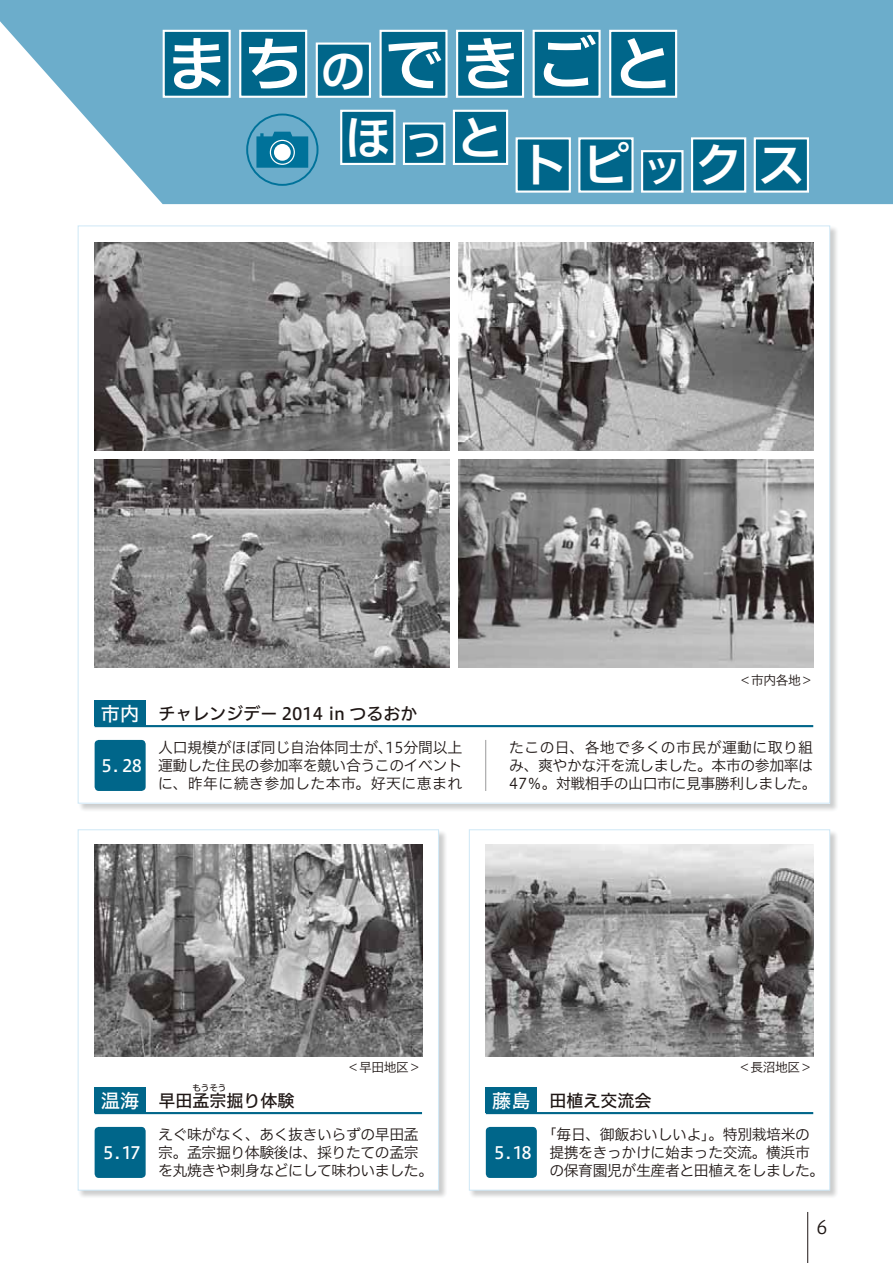
<style>
.page{position:relative;width:893px;height:1263px;background:#fff}
.page>*{position:absolute;margin:0;border:0;box-sizing:border-box;transform-origin:0 0}
.t1{font:58.5px "Hiragino UD Sans F Std N W6 90 msp RKSJ H";letter-spacing:.31em;color:#fff}
.t2{font:45.75px "Hiragino UD Sans F Std N W6 90 msp RKSJ H";color:#fff}
.t3{font:18px "Hiragino UD Sans F Std N W3 90 msp RKSJ H";color:#1f1715}
.t4{font:16.95px "Hiragino UD Sans F Std W5 90 msp RKSJ H";color:#1f1715}
.t5{font:16.95px "Hiragino UD Sans F Std W5 90 msp RKSJ H";color:#fff}
.t6{font:14.85px/18px "Hiragino UD Sans F Std N W3 90 msp RKSJ H";letter-spacing:-.03em;color:#1f1715}
.t7{font:12.75px "Hiragino UD Sans F Std N W3 90 msp RKSJ H";letter-spacing:-.035em;color:#1f1715}
.t8{font:8.55px "Hiragino UD Sans F Std W5 90 msp RKSJ H";color:#1f1715}
.s1{font-size:45.75px}
.s2{font-size:31.95px}
.s3{font-size:19.2px;color:#fff}
</style>
<div class="page">
<hr style="left:807px;top:1212px;width:1px;height:51px;background:#1f1715">
<svg style="left:0;top:0;width:893px;height:204px;background:#7db6d1"></svg>
<div style="left:164px;top:31px;width:66px;height:66px;background:#00668a"></div>
<div style="left:163px;top:30px;width:68px;height:68px;border:2px solid #fff"></div>
<div style="left:381px;top:31px;width:65px;height:66px;background:#00668a"></div>
<div style="left:379px;top:30px;width:69px;height:68px;border:2px solid #fff"></div>
<div style="left:240px;top:31px;width:66px;height:66px;background:#00668a"></div>
<div style="left:239px;top:30px;width:68px;height:68px;border:2px solid #fff"></div>
<div style="left:457px;top:31px;width:66px;height:66px;background:#00668a"></div>
<div style="left:456px;top:30px;width:68px;height:68px;border:2px solid #fff"></div>
<div style="left:534px;top:31px;width:66px;height:66px;background:#00668a"></div>
<div style="left:533px;top:30px;width:68px;height:68px;border:2px solid #fff"></div>
<div style="left:610px;top:31px;width:66px;height:66px;background:#00668a"></div>
<div style="left:609px;top:30px;width:68px;height:68px;border:2px solid #fff"></div>
<div style="left:317px;top:44px;width:53px;height:53px;background:#00668a"></div>
<div style="left:316px;top:43px;width:55px;height:55px;border:2px solid #fff"></div>
<div style="left:404px;top:124px;width:40px;height:40px;background:#00668a"></div>
<div style="left:403px;top:122px;width:42px;height:43px;border:2px solid #fff"></div>
<div style="left:341px;top:111px;width:53px;height:53px;background:#00668a"></div>
<div style="left:340px;top:110px;width:55px;height:55px;border:2px solid #fff"></div>
<div style="left:517px;top:138px;width:53px;height:54px;background:#00668a"></div>
<div style="left:516px;top:137px;width:55px;height:56px;border:2px solid #fff"></div>
<div style="left:579px;top:138px;width:53px;height:54px;background:#00668a"></div>
<div style="left:578px;top:137px;width:56px;height:56px;border:2px solid #fff"></div>
<div style="left:642px;top:151px;width:40px;height:41px;background:#00668a"></div>
<div style="left:641px;top:150px;width:43px;height:43px;border:2px solid #fff"></div>
<div style="left:692px;top:138px;width:53px;height:54px;background:#00668a"></div>
<div style="left:691px;top:137px;width:55px;height:56px;border:2px solid #fff"></div>
<div style="left:755px;top:138px;width:53px;height:54px;background:#00668a"></div>
<div style="left:754px;top:137px;width:55px;height:56px;border:2px solid #fff"></div>
<div style="left:454px;top:111px;width:53px;height:53px;background:#00668a"></div>
<div style="left:453px;top:110px;width:55px;height:55px;border:2px solid #fff"></div>
<div style="left:246px;top:114px;width:72px;height:72px;border:2px solid #00729a;border-radius:50%"></div>
<svg style="left:256px;top:132px;width:52px;height:36px;background:#1980a4"></svg>
<div style="left:274px;top:144px;width:17px;height:17px;background:#fff;border-radius:50%"></div>
<img style="left:77px;top:225px;width:760px;height:585px">
<div style="left:78px;top:226px;width:752px;height:577px;background:#fff"></div>
<div style="left:95px;top:701px;width:51px;height:25px;background:#00668a"></div>
<hr style="left:95px;top:725px;width:718px;height:2px;background:#00668a">
<div style="left:95px;top:740px;width:51px;height:51px;background:#00668a;border-radius:4px"></div>
<hr style="left:485px;top:740px;width:1px;height:51px;background:#9f9fa0">
<img style="left:77px;top:829px;width:369px;height:368px">
<div style="left:78px;top:830px;width:360px;height:360px;background:#fff"></div>
<div style="left:78px;top:829px;width:361px;height:362px;border:1px solid #d1e9f7"></div>
<img style="left:95px;top:845px;width:327px;height:212px">
<div style="left:95px;top:1087px;width:51px;height:26px;background:#00668a"></div>
<hr style="left:95px;top:1112px;width:327px;height:2px;background:#00668a">
<div style="left:95px;top:1127px;width:51px;height:51px;background:#00668a;border-radius:4px"></div>
<img style="left:471px;top:830px;width:366px;height:367px">
<div style="left:469px;top:830px;width:361px;height:360px;background:#fff"></div>
<div style="left:469px;top:829px;width:361px;height:362px;border:1px solid #d1e9f7"></div>
<img style="left:486px;top:844px;width:327px;height:213px">
<div style="left:486px;top:1087px;width:51px;height:26px;background:#00668a"></div>
<hr style="left:486px;top:1112px;width:327px;height:2px;background:#00668a">
<div style="left:486px;top:1127px;width:51px;height:51px;background:#00668a;border-radius:4px"></div>
<img style="left:458px;top:459px;width:355px;height:209px">
<img style="left:458px;top:242px;width:355px;height:209px">
<img style="left:95px;top:459px;width:355px;height:209px">
<img style="left:95px;top:242px;width:355px;height:209px">
<h1 class="t1" style="left:167px;top:42px;width:506px">まち<span class="s1">の</span>できごと</h1>
<h2 class="t2" style="left:345px;top:120px;width:160px">ほ<span class="s2">つ</span>と</h2>
<h2 class="t2" style="left:520px;top:148px;width:285px">トピ<span class="s2">ツ</span>クス</h2>
<p class="t4" style="left:101px;top:707px;width:318px"><span class="s3">市内</span> チャレンジデー 2014 in つるおか</p>
<p class="t5" style="left:98px;top:759px;width:45px">５. 28</p>
<p class="t6" style="left:158px;top:740px;width:306px;text-align:justify">人口規模がほぼ同じ自治体同士が、15分間以上運動した住民の参加率を競い合うこのイベントに、昨年に続き参加した本市。好天に恵まれ</p>
<p class="t7" style="left:739px;top:676px;width:76px">＜市内各地＞</p>
<p class="t6" style="left:509px;top:740px;width:309px">たこの日、各地で多くの市民が運動に取り組み、爽やかな汗を流しました。本市の参加率は<br>47％。対戦相手の山口市に見事勝利しました。</p>
<p class="t7" style="left:347px;top:1063px;width:76px">＜早田地区＞</p>
<p class="t7" style="left:738px;top:1063px;width:76px">＜長沼地区＞</p>
<p class="t8" style="left:192px;top:1084px;width:36px">もうそう</p>
<p class="t6" style="left:158px;top:1127px;width:277px">えぐ味がなく、あく抜きいらずの早田孟宗。孟宗掘り体験後は、採りたての孟宗を丸焼きや刺身などにして味わいました。</p>
<p class="t4" style="left:101px;top:1094px;width:195px"><span class="s3">温海</span> 早田孟宗掘り体験</p>
<p class="t5" style="left:100px;top:1146px;width:42px">５. 17</p>
<p class="t4" style="left:492px;top:1094px;width:161px"><span class="s3">藤島</span> 田植え交流会</p>
<p class="t6" style="left:549px;top:1127px;width:277px;text-indent:-7px">「毎日、御飯おいしいよ」。特別栽培米の提携をきっかけに始まった交流。横浜市の保育園児が生産者と田植えをしました。</p>
<p class="t5" style="left:491px;top:1146px;width:43px">５. 18</p>
<p class="t3" style="left:816px;top:1220px;width:12px">6</p>
</div>
